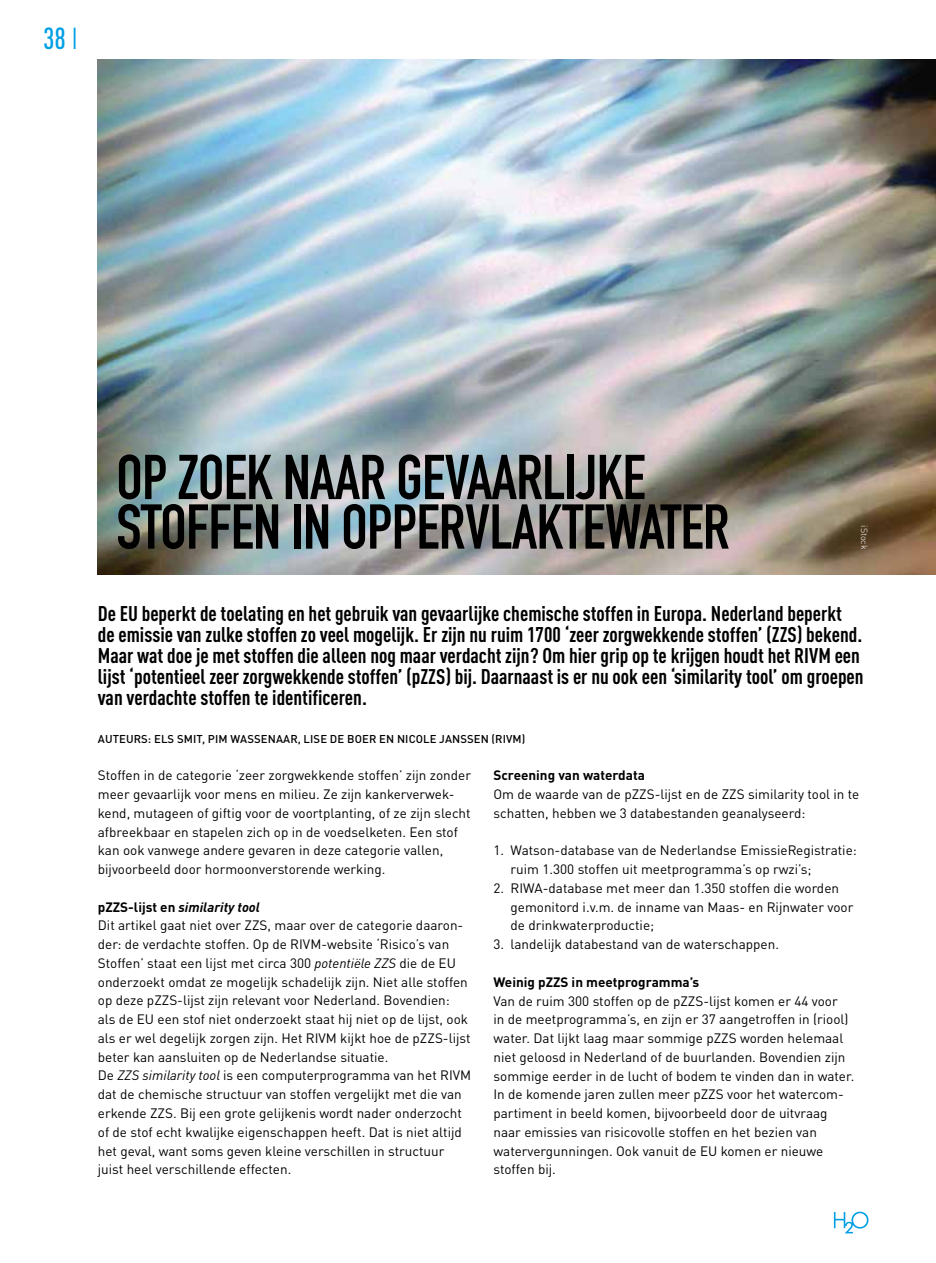
<style>
.page{position:relative;width:936px;height:1263px;background:#fff}
.page>*{position:absolute;margin:0;border:0;box-sizing:border-box;transform-origin:0 0}
.t1{font:62.1px/49.5px "DIN Engschrift";letter-spacing:-.01em;color:#000}
.t2{font:500 condensed 30px "DIN Pro";color:#009fe3}
.t3{font:700 condensed 21px/21px "DIN Pro";color:#000}
.t4{font:13.5px/18.8px "DIN Pro";color:#000}
.t5{font:700 13.5px "DIN Pro";color:#000}
.t6{font:500 11.25px "DIN Pro";letter-spacing:.01em;color:#000}
.t7{font:300 9px "DIN Pro";color:#fff}
.s1{font-weight:400}
.s2{font-weight:700}
.s3{font-weight:700;font-style:italic}
.s4{font-style:italic}
</style>
<div class="page">
<svg style="left:833px;top:1212px;width:35px;height:21px"></svg>
<img style="left:98px;top:60px;width:837px;height:514px">
<h2 class="t2" style="left:43px;top:16px;width:36px">38 <span class="s1">I</span></h2>
<h1 class="t1" style="left:116px;top:453px;width:614px">OP ZOEK NAAR GEVAARLIJKE<br>STOFFEN IN OPPERVLAKTEWATER</h1>
<p class="t7" style="left:871px;top:525px;width:26px;rotate:90deg">iStock</p>
<p class="t3" style="left:98px;top:601px;width:767px">De EU beperkt de toelating en het gebruik van gevaarlijke chemische stoffen in Europa. Nederland beperkt de emissie van zulke stoffen zo veel mogelijk. Er zijn nu ruim 1700 ‘zeer zorgwekkende stoffen’ (ZZS) bekend.<br>Maar wat doe je met stoffen die alleen nog maar verdacht zijn? Om hier grip op te krijgen houdt het RIVM een lijst ‘potentieel zeer zorgwekkende stoffen’ (pZZS) bij. Daarnaast is er nu ook een ‘similarity tool’ om groepen van verdachte stoffen te identificeren.</p>
<p class="t6" style="left:98px;top:730px;width:429px">AUTEURS: ELS SMIT, PIM WASSENAAR, LISE DE BOER EN NICOLE JANSSEN (RIVM)</p>
<p class="t4" style="left:98px;top:765px;width:374px">Stoffen in de categorie ‘zeer zorgwekkende stoffen’ zijn zonder meer gevaarlijk voor mens en milieu. Ze zijn kankerverwek&shy;kend, mutageen of giftig voor de voortplanting, of ze zijn slecht afbreekbaar en stapelen zich op in de voedselketen. Een stof kan ook vanwege andere gevaren in deze categorie vallen, bijvoorbeeld door hormoonverstorende werking.</p>
<p class="t4" style="left:98px;top:896px;width:375px"><span class="s2">pZZS-lijst en</span> <span class="s3">similarity tool<br></span>Dit artikel gaat niet over ZZS, maar over de categorie daaron&shy;der: de verdachte stoffen. Op de RIVM-website ‘Risico’s van Stoffen’ staat een lijst met circa 300 <span class="s4">potentiële ZZS</span> die de EU onderzoekt omdat ze mogelijk schadelijk zijn. Niet alle stoffen op deze pZZS-lijst zijn relevant voor Nederland. Bovendien:<br>als de EU een stof niet onderzoekt staat hij niet op de lijst, ook als er wel degelijk zorgen zijn. Het RIVM kijkt hoe de pZZS-lijst beter kan aansluiten op de Nederlandse situatie.<br>De <span class="s4">ZZS similarity tool</span> is een computerprogramma van het RIVM dat de chemische structuur van stoffen vergelijkt met die van erkende ZZS. Bij een grote gelijkenis wordt nader onderzocht of de stof echt kwalijke eigenschappen heeft. Dat is niet altijd het geval, want soms geven kleine verschillen in structuur juist heel verschillende effecten.</p>
<p class="t5" style="left:493px;top:764px;width:153px">Screening van waterdata</p>
<p class="t4" style="left:493px;top:784px;width:367px">Om de waarde van de pZZS-lijst en de ZZS similarity tool in te schatten, hebben we 3 databestanden geanalyseerd:</p>
<p class="t4" style="left:510px;top:840px;width:348px;text-indent:-17px">1. Watson-database van de Nederlandse EmissieRegistratie: ruim 1.300 stoffen uit meetprogramma’s op rwzi’s;</p>
<p class="t4" style="left:510px;top:877px;width:344px;text-indent:-17px">2. RIWA-database met meer dan 1.350 stoffen die worden gemonitord i.v.m. de inname van Maas- en Rijnwater voor de drinkwaterproductie;</p>
<p class="t4" style="left:493px;top:934px;width:287px">3. landelijk databestand van de waterschappen.</p>
<p class="t5" style="left:493px;top:970px;width:207px">Weinig pZZS in meetprogramma’s</p>
<p class="t4" style="left:493px;top:990px;width:362px">Van de ruim 300 stoffen op de pZZS-lijst komen er 44 voor<br>in de meetprogramma’s, en zijn er 37 aangetroffen in (riool) water. Dat lijkt laag maar sommige pZZS worden helemaal niet geloosd in Nederland of de buurlanden. Bovendien zijn sommige eerder in de lucht of bodem te vinden dan in water.<br>In de komende jaren zullen meer pZZS voor het watercom&shy;partiment in beeld komen, bijvoorbeeld door de uitvraag naar emissies van risicovolle stoffen en het bezien van watervergunningen. Ook vanuit de EU komen er nieuwe stoffen bij.</p>
</div>
